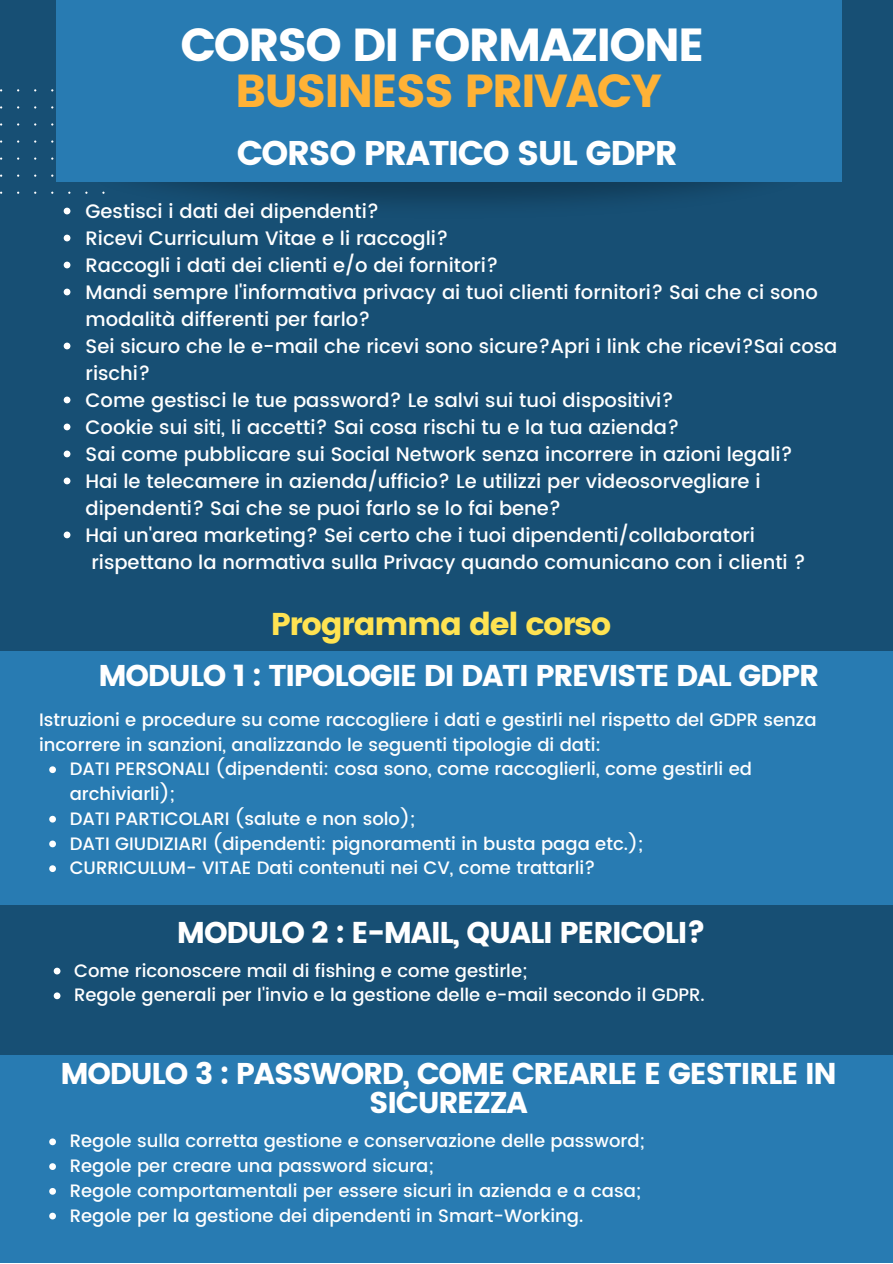
<style>
.page{position:relative;width:893px;height:1264px;background:#fff}
.page>*{position:absolute;margin:0;border:0;box-sizing:border-box;transform-origin:0 0}
.t1{font:46.2px "Poppins";letter-spacing:-.04em;color:#fff}
.t2{font:46.2px "Poppins";letter-spacing:-.04em;color:#ffb236}
.t3{font:34.2px "Poppins";letter-spacing:-.04em;color:#fff}
.t4{font:31.5px "Poppins";letter-spacing:-.04em;color:#ffe352}
.t5{font:30px/29.2px "Poppins";letter-spacing:-.04em;color:#fff;text-align:center}
.t6{font:500 19.5px/27px "Poppins";color:#fff}
.t7{font:500 18px/24.8px "Poppins";color:#fff}
</style>
<div class="page">
<div style="left:0;top:0;width:892px;height:1262px;background:#174f74"></div>
<img style="left:51px;top:108px;width:791px;height:134px">
<div style="left:56px;top:0;width:785px;height:182px;background:#287bb2"></div>
<div style="left:0;top:651px;width:892px;height:254px;background:#287bb2"></div>
<svg style="left:64px;top:208px;width:6px;height:6px"></svg>
<svg style="left:64px;top:235px;width:6px;height:6px"></svg>
<svg style="left:64px;top:262px;width:6px;height:6px"></svg>
<svg style="left:64px;top:288px;width:6px;height:7px"></svg>
<svg style="left:64px;top:342px;width:6px;height:7px"></svg>
<svg style="left:64px;top:396px;width:6px;height:7px"></svg>
<svg style="left:64px;top:423px;width:6px;height:7px"></svg>
<svg style="left:64px;top:450px;width:6px;height:7px"></svg>
<svg style="left:64px;top:477px;width:6px;height:7px"></svg>
<svg style="left:64px;top:531px;width:6px;height:7px"></svg>
<svg style="left:49px;top:766px;width:7px;height:7px"></svg>
<svg style="left:49px;top:815px;width:7px;height:7px"></svg>
<svg style="left:49px;top:840px;width:7px;height:7px"></svg>
<svg style="left:49px;top:865px;width:7px;height:7px"></svg>
<svg style="left:54px;top:967px;width:6px;height:7px"></svg>
<svg style="left:54px;top:992px;width:6px;height:7px"></svg>
<div style="left:0;top:1054px;width:892px;height:208px;background:#287bb2"></div>
<svg style="left:49px;top:1138px;width:7px;height:7px"></svg>
<svg style="left:49px;top:1163px;width:7px;height:6px"></svg>
<svg style="left:49px;top:1188px;width:7px;height:6px"></svg>
<svg style="left:49px;top:1212px;width:7px;height:7px"></svg>
<p class="t1" style="left:180px;top:18px;width:525px">CORSO DI FORMAZIONE</p>
<p class="t2" style="left:235px;top:64px;width:428px">BUSINESS PRIVACY</p>
<p class="t3" style="left:237px;top:134px;width:442px">CORSO PRATICO SUL GDPR</p>
<p class="t6" style="left:86px;top:197px;width:295px">Gestisci i dati dei dipendenti?</p>
<p class="t6" style="left:86px;top:224px;width:364px">Ricevi Curriculum Vitae e li raccogli?</p>
<p class="t6" style="left:86px;top:251px;width:414px">Raccogli i dati dei clienti e/o dei fornitori?</p>
<p class="t6" style="left:86px;top:278px;width:733px">Mandi sempre l'informativa privacy ai tuoi clienti fornitori? Sai che ci sono modalità differenti per farlo?</p>
<p class="t6" style="left:86px;top:332px;width:753px">Sei sicuro che le e-mail che ricevi sono sicure?Apri i link che ricevi?Sai cosa rischi?</p>
<p class="t6" style="left:86px;top:386px;width:589px">Come gestisci le tue password? Le salvi sui tuoi dispositivi?</p>
<p class="t6" style="left:86px;top:413px;width:595px">Cookie sui siti, li accetti? Sai cosa rischi tu e la tua azienda?</p>
<p class="t6" style="left:86px;top:440px;width:708px">Sai come pubblicare sui Social Network senza incorrere in azioni legali?</p>
<p class="t6" style="left:86px;top:467px;width:676px">Hai le telecamere in azienda/ufficio? Le utilizzi per videosorvegliare i dipendenti? Sai che se puoi farlo se lo fai bene?</p>
<p class="t6" style="left:86px;top:521px;width:721px">Hai un'area marketing? Sei certo che i tuoi dipendenti/collaboratori rispettano la normativa sulla Privacy quando comunicano con i clienti ?</p>
<p class="t4" style="left:271px;top:605px;width:342px">Programma del corso</p>
<p class="t5" style="left:98px;top:661px;width:722px">MODULO 1 : TIPOLOGIE DI DATI PREVISTE DAL GDPR</p>
<p class="t7" style="left:39px;top:707px;width:779px">Istruzioni e procedure su come raccogliere i dati e gestirli nel rispetto del GDPR senza incorrere in sanzioni, analizzando le seguenti tipologie di dati:</p>
<p class="t7" style="left:70px;top:756px;width:683px">DATI PERSONALI (dipendenti: cosa sono, come raccoglierli, come gestirli ed archiviarli);</p>
<p class="t7" style="left:70px;top:806px;width:347px">DATI PARTICOLARI (salute e non solo);</p>
<p class="t7" style="left:70px;top:831px;width:575px">DATI GIUDIZIARI (dipendenti: pignoramenti in busta paga etc.);</p>
<p class="t7" style="left:70px;top:855px;width:527px">CURRICULUM- VITAE Dati contenuti nei CV, come trattarli?</p>
<p class="t5" style="left:177px;top:918px;width:530px">MODULO 2 : E-MAIL, QUALI PERICOLI?</p>
<p class="t7" style="left:74px;top:958px;width:455px">Come riconoscere mail di fishing e come gestirle;</p>
<p class="t7" style="left:74px;top:982px;width:632px">Regole generali per l'invio e la gestione delle e-mail secondo il GDPR.</p>
<p class="t5" style="left:60px;top:1058px;width:778px">MODULO 3 : PASSWORD, COME CREARLE E GESTIRLE IN<br>SICUREZZA</p>
<p class="t7" style="left:70px;top:1128px;width:577px">Regole sulla corretta gestione e conservazione delle password;</p>
<p class="t7" style="left:70px;top:1153px;width:366px">Regole per creare una password sicura;</p>
<p class="t7" style="left:70px;top:1178px;width:573px">Regole comportamentali per essere sicuri in azienda e a casa;</p>
<p class="t7" style="left:70px;top:1203px;width:515px">Regole per la gestione dei dipendenti in Smart-Working.</p>
</div>
